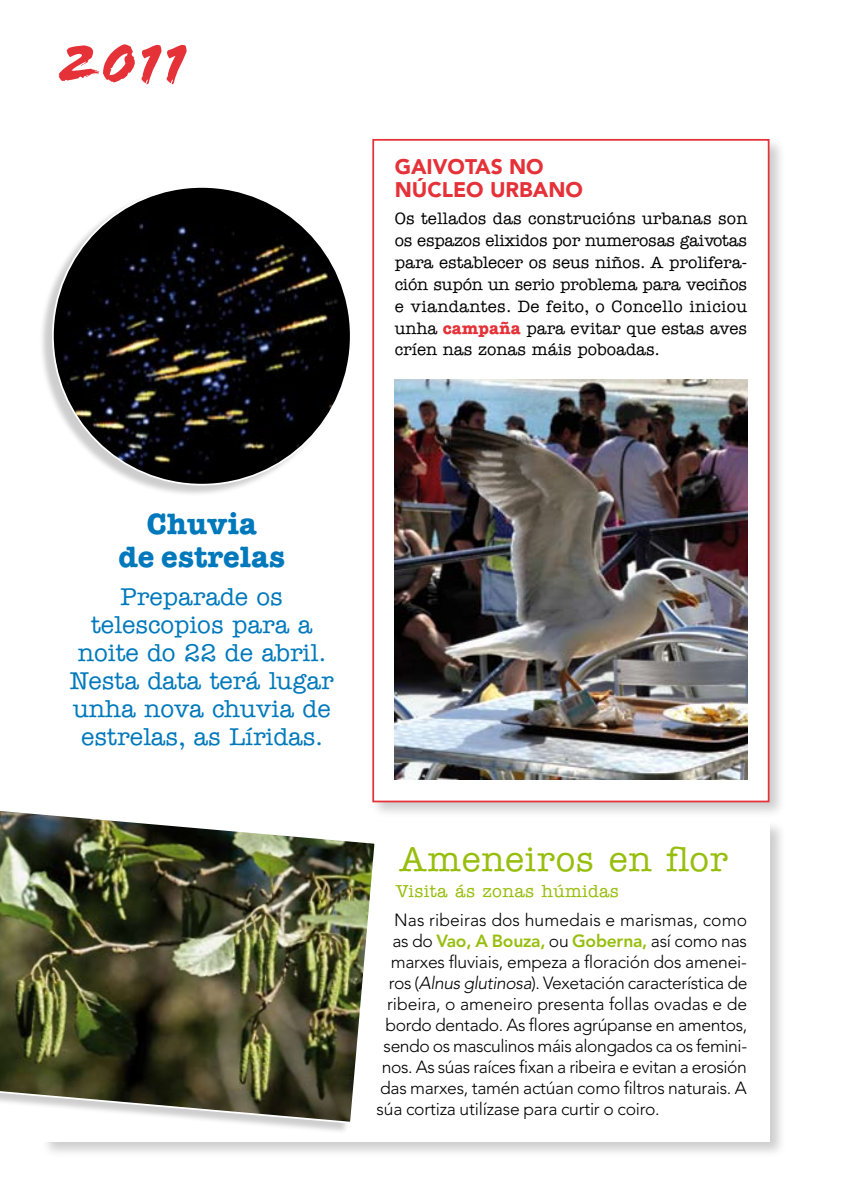
<style>
.page{position:relative;width:844px;height:1191px;background:#fff}
.page>*{position:absolute;margin:0;border:0;box-sizing:border-box;transform-origin:0 0}
.t1{font:60.55px "Flood Std";color:#e53138}
.t2{font:500 35px "American Typewriter";letter-spacing:.02em;color:#97be0d}
.t3{font:700 29.75px/33.2px "American Typewriter";letter-spacing:.01em;color:#0079bc;text-align:center}
.t4{font:500 24.5px/28px "American Typewriter";color:#0079bc;text-align:center}
.t5{font:900 21px/22.8px "Avenir";color:#e53138}
.t6{font:300 17.5px "Avenir";letter-spacing:-.015em;color:#000}
.t7{font:300 17.5px "Avenir";letter-spacing:.005em;color:#000}
.t8{font:800 17.5px "Avenir";letter-spacing:-.015em;color:#97be0d}
.t9{font:500 17.5px "American Typewriter";letter-spacing:.02em;color:#97be0d}
.t10{font:500 16.62px/21.9px "American Typewriter";color:#000;text-align:justify}
.s1{font-weight:700;color:#e53138}
.s2{font-weight:300;color:#000}
.s3{font-style:italic}
</style>
<div class="page">
<div style="left:40px;top:819px;width:754px;height:346px;background:#000;opacity:.2"></div>
<svg style="left:381px;top:827px;width:388px;height:314px"></svg>
<div style="left:0;top:807px;width:381px;height:335px;background:#fff"></div>
<img style="left:0;top:811px;width:375px;height:313px">
<div style="left:369px;top:136px;width:424px;height:691px;background:#000;opacity:.2"></div>
<div style="left:373px;top:140px;width:395px;height:661px;background:#fff"></div>
<div style="left:372px;top:139px;width:397px;height:663px;border:2px solid #e53138"></div>
<img style="left:394px;top:380px;width:353px;height:400px">
<div style="left:39px;top:187px;width:317px;height:317px;background:#000;opacity:.2"></div>
<img style="left:53px;top:187px;width:297px;height:297px;border-radius:149px">
<h1 class="t1" style="left:57px;top:28px;width:132px">2011</h1>
<p class="t5" style="left:394px;top:156px;width:190px">GAIVOTAS NO<br>NÚCLEO URBANO</p>
<p class="t10" style="left:394px;top:208px;width:354px">Os tellados das construcións urbanas son os espazos elixidos por numerosas gaivotas para establecer os seus niños. A prolifera&shy;ción supón un serio problema para veciños e viandantes. De feito, o Concello iniciou unha <span class="s1">campaña</span> para evitar que estas aves críen nas zonas máis poboadas.</p>
<h3 class="t3" style="left:118px;top:507px;width:168px">Chuvia<br>de estrelas</h3>
<h3 class="t4" style="left:70px;top:583px;width:265px">Preparade os telescopios para a noite do 22 de abril.<br>Nesta data terá lugar unha nova chuvia de estrelas, as Líridas.</h3>
<h2 class="t2" style="left:399px;top:840px;width:330px">Ameneiros en flor</h2>
<p class="t9" style="left:396px;top:881px;width:224px">Visita ás zonas húmidas</p>
<p class="t7" style="left:394px;top:909px;width:354px">Nas ribeiras dos humedais e marismas, como</p>
<p class="t8" style="left:392px;top:930px;width:356px"><span class="s2">as do</span> Vao, A Bouza, <span class="s2">ou</span> Goberna, <span class="s2">así como nas</span></p>
<p class="t6" style="left:390px;top:951px;width:358px">marxes fluviais, empeza a floración dos amenei-</p>
<p class="t6" style="left:389px;top:972px;width:360px">ros (<span class="s3">Alnus glutinosa</span>). Vexetación característica de</p>
<p class="t6" style="left:387px;top:993px;width:361px">ribeira, o ameneiro presenta follas ovadas e de</p>
<p class="t6" style="left:385px;top:1014px;width:363px">bordo dentado. As flores agrúpanse en amentos,</p>
<p class="t6" style="left:383px;top:1035px;width:365px">sendo os masculinos máis alongados ca os femini-</p>
<p class="t6" style="left:382px;top:1056px;width:366px">nos. As súas raíces fixan a ribeira e evitan a erosión</p>
<p class="t6" style="left:380px;top:1077px;width:368px">das marxes, tamén actúan como filtros naturais. A</p>
<p class="t6" style="left:376px;top:1098px;width:284px">súa cortiza utilízase para curtir o coiro.</p>
</div>
